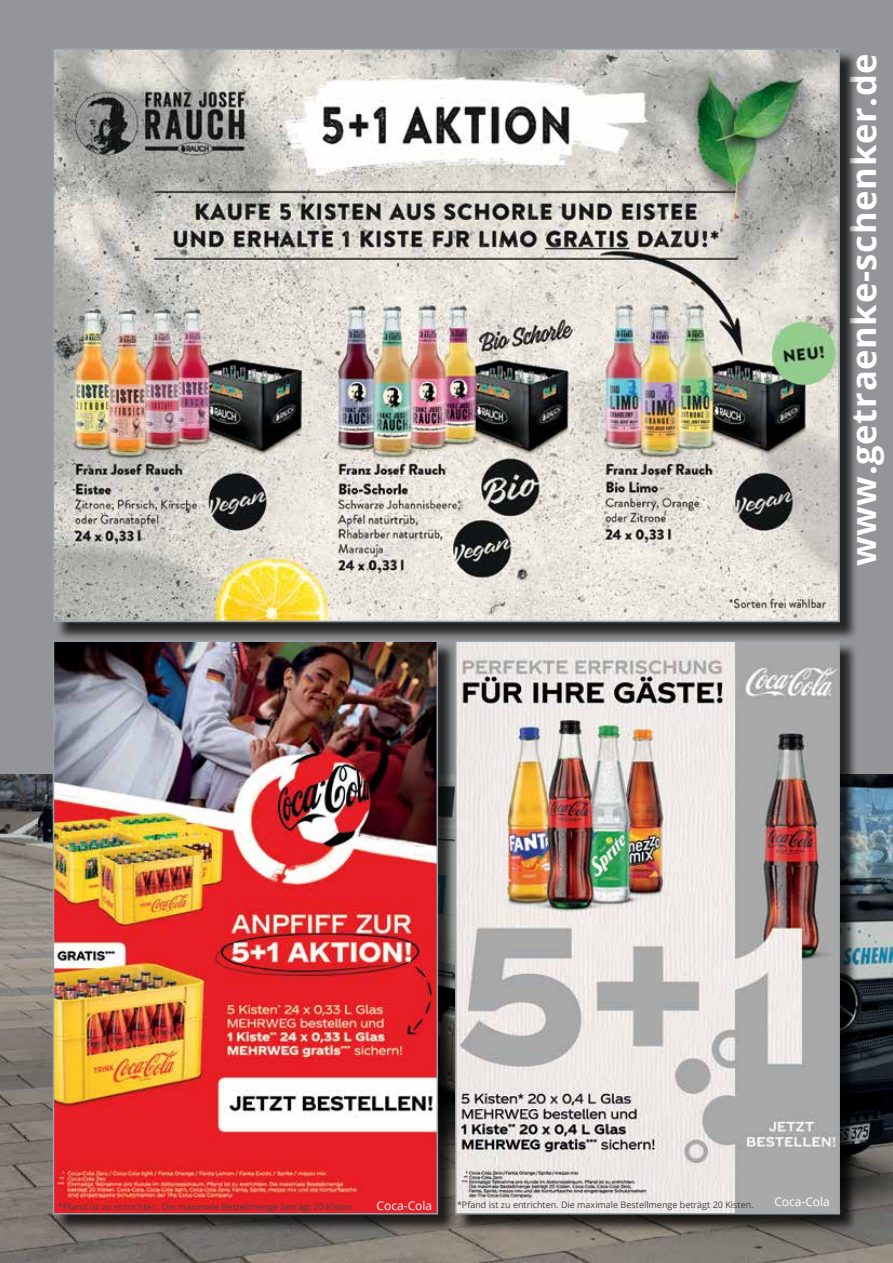
<style>
.page{position:relative;width:893px;height:1263px;background:#fff}
.page>*{position:absolute;margin:0;border:0;box-sizing:border-box;transform-origin:0 0}
.t1{font:700 34.5px "Open Sans";letter-spacing:.02em;color:#fff}
.t2{font:12px "Open Sans";color:#fff}
.t3{font:9px "Open Sans";color:#404042}
</style>
<div class="page">
<img style="left:1px;top:774px;width:892px;height:489px">
<img style="left:0;top:557px;width:1px;height:706px">
<div style="left:0;top:0;width:893px;height:774px;background:#939598"></div>
<div style="left:55px;top:51px;width:803px;height:590px;background:#000;opacity:.75"></div>
<img style="left:56px;top:51px;width:781px;height:568px">
<div style="left:457px;top:643px;width:401px;height:590px;background:#000;opacity:.75"></div>
<img style="left:458px;top:643px;width:379px;height:568px">
<div style="left:455px;top:640px;width:385px;height:574px;border:2px solid #95a2ab"></div>
<div style="left:55px;top:643px;width:402px;height:590px;background:#000;opacity:.75"></div>
<img style="left:56px;top:643px;width:379px;height:568px">
<div style="left:53px;top:640px;width:385px;height:574px;border:2px solid #95a2ab"></div>
<h1 class="t1" style="left:839px;top:566px;width:514px;rotate:-90deg">www.getraenke-schenker.de</h1>
<p class="t3" style="left:58px;top:1200px;width:298px">*Pfand ist zu entrichten. Die maximale Bestellmenge beträgt 20 Kisten.</p>
<h2 class="t2" style="left:377px;top:1198px;width:57px">Coca-Cola</h2>
<p class="t3" style="left:457px;top:1198px;width:298px">*Pfand ist zu entrichten. Die maximale Bestellmenge beträgt 20 Kisten.</p>
<h2 class="t2" style="left:774px;top:1194px;width:57px">Coca-Cola</h2>
</div>
